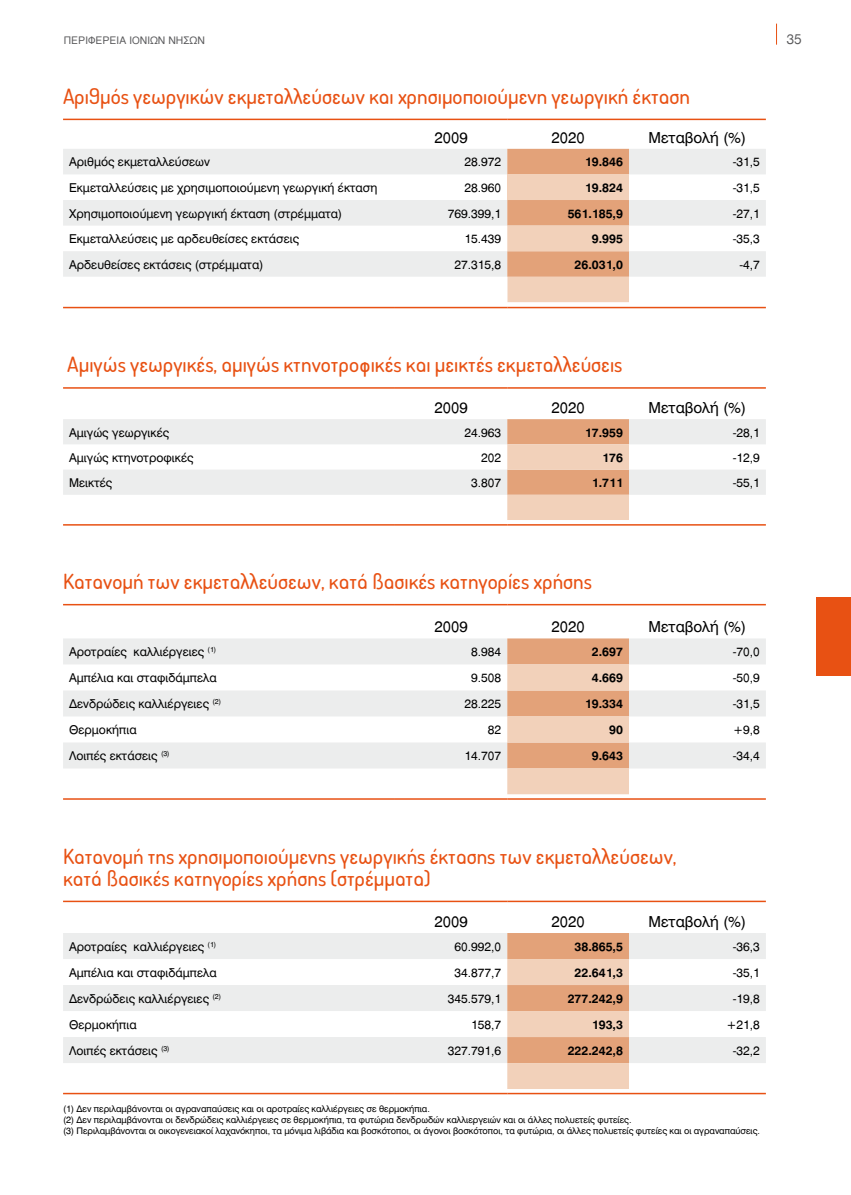
<style>
.page{position:relative;width:851px;height:1195px;background:#fff}
.page>*{position:absolute;margin:0;border:0;box-sizing:border-box;transform-origin:0 0}
.t1{font:500 21px/22.2px "Aka Acid Dosis";color:#e85113}
.t2{font:15px "Mg Helvetica";color:#000}
.t3{font:13.5px "Gr Helvetica";color:#58585a}
.t4{font:12px "Mg Helvetica";color:#000}
.t5{font:700 12px "Mg Helvetica";color:#000}
.t6{font:10.5px "Gr Helvetica";color:#58585a}
.t7{font:9px/10.8px "Mg Helvetica";letter-spacing:-.005em;color:#000}
</style>
<div class="page">
<svg style="left:776px;top:24px;width:1px;height:21px"></svg>
<svg style="left:63px;top:149px;width:702px;height:158px"></svg>
<hr style="left:63px;top:119px;width:332px;height:1px;background:#e85113">
<hr style="left:395px;top:119px;width:112px;height:1px;background:#e85113">
<hr style="left:507px;top:119px;width:122px;height:1px;background:#e85113">
<hr style="left:629px;top:119px;width:136px;height:1px;background:#e85113">
<hr style="left:63px;top:307px;width:332px;height:1px;background:#e85113">
<hr style="left:395px;top:307px;width:112px;height:1px;background:#e85113">
<hr style="left:507px;top:307px;width:122px;height:1px;background:#e85113">
<hr style="left:629px;top:307px;width:136px;height:1px;background:#e85113">
<svg style="left:63px;top:419px;width:702px;height:101px"></svg>
<hr style="left:63px;top:524px;width:332px;height:2px;background:#e85113">
<hr style="left:395px;top:524px;width:112px;height:2px;background:#e85113">
<hr style="left:507px;top:524px;width:122px;height:2px;background:#e85113">
<hr style="left:629px;top:524px;width:136px;height:2px;background:#e85113">
<hr style="left:63px;top:387px;width:332px;height:2px;background:#e85113">
<hr style="left:395px;top:387px;width:112px;height:2px;background:#e85113">
<hr style="left:507px;top:387px;width:122px;height:2px;background:#e85113">
<hr style="left:629px;top:387px;width:136px;height:2px;background:#e85113">
<svg style="left:63px;top:638px;width:702px;height:157px"></svg>
<hr style="left:63px;top:798px;width:332px;height:2px;background:#e85113">
<hr style="left:395px;top:798px;width:112px;height:2px;background:#e85113">
<hr style="left:507px;top:798px;width:122px;height:2px;background:#e85113">
<hr style="left:629px;top:798px;width:136px;height:2px;background:#e85113">
<hr style="left:63px;top:604px;width:332px;height:1px;background:#e85113">
<hr style="left:395px;top:604px;width:112px;height:1px;background:#e85113">
<hr style="left:507px;top:604px;width:122px;height:1px;background:#e85113">
<hr style="left:629px;top:604px;width:136px;height:1px;background:#e85113">
<svg style="left:63px;top:933px;width:702px;height:160px"></svg>
<hr style="left:63px;top:1093px;width:332px;height:1px;background:#e85113">
<hr style="left:395px;top:1093px;width:112px;height:1px;background:#e85113">
<hr style="left:507px;top:1093px;width:122px;height:1px;background:#e85113">
<hr style="left:629px;top:1093px;width:136px;height:1px;background:#e85113">
<hr style="left:63px;top:901px;width:332px;height:1px;background:#e85113">
<hr style="left:395px;top:901px;width:112px;height:1px;background:#e85113">
<hr style="left:507px;top:901px;width:122px;height:1px;background:#e85113">
<hr style="left:629px;top:901px;width:136px;height:1px;background:#e85113">
<div style="left:816px;top:597px;width:34px;height:79px;background:#e85113"></div>
<p class="t6" style="left:64px;top:35px;width:143px">ΠΕΡΙΦΕΡΕΙΑ ΙΟΝΙΩΝ ΝΗΣΩΝ</p>
<p class="t3" style="left:786px;top:33px;width:16px">35</p>
<h1 class="t1" style="left:63px;top:85px;width:628px">Αριθμός γεωργικών εκμεταλλεύσεων και χρησιμοποιούμενη γεωργική έκταση</h1>
<p class="t2" style="left:434px;top:128px;width:35px">2009</p>
<p class="t2" style="left:551px;top:128px;width:35px">2020</p>
<p class="t2" style="left:648px;top:128px;width:99px">Μεταβολή (%)</p>
<p class="t4" style="left:69px;top:155px;width:142px">Αριθμός εκμεταλλεύσεων</p>
<p class="t4" style="left:464px;top:155px;width:38px">28.972</p>
<p class="t5" style="left:585px;top:155px;width:40px">19.846</p>
<p class="t4" style="left:732px;top:155px;width:29px">-31,5</p>
<p class="t4" style="left:69px;top:180px;width:310px">Εκμεταλλεύσεις με χρησιμοποιούμενη γεωργική έκταση</p>
<p class="t4" style="left:464px;top:180px;width:38px">28.960</p>
<p class="t5" style="left:585px;top:180px;width:40px">19.824</p>
<p class="t4" style="left:732px;top:180px;width:29px">-31,5</p>
<p class="t4" style="left:69px;top:206px;width:274px">Χρησιμοποιούμενη γεωργική έκταση (στρέμματα)</p>
<p class="t4" style="left:447px;top:206px;width:55px">769.399,1</p>
<p class="t5" style="left:567px;top:206px;width:57px">561.185,9</p>
<p class="t4" style="left:732px;top:206px;width:29px">-27,1</p>
<p class="t4" style="left:69px;top:232px;width:232px">Εκμεταλλεύσεις με αρδευθείσες εκτάσεις</p>
<p class="t4" style="left:464px;top:232px;width:38px">15.439</p>
<p class="t5" style="left:591px;top:231px;width:33px">9.995</p>
<p class="t4" style="left:732px;top:232px;width:29px">-35,3</p>
<p class="t4" style="left:69px;top:257px;width:196px">Αρδευθείσες εκτάσεις (στρέμματα)</p>
<p class="t4" style="left:454px;top:257px;width:48px">27.315,8</p>
<p class="t5" style="left:574px;top:257px;width:50px">26.031,0</p>
<p class="t4" style="left:739px;top:257px;width:22px">-4,7</p>
<h1 class="t1" style="left:67px;top:353px;width:556px">Αμιγώς γεωργικές, αμιγώς κτηνοτροφικές και μεικτές εκμεταλλεύσεις</h1>
<p class="t2" style="left:434px;top:399px;width:35px">2009</p>
<p class="t2" style="left:551px;top:399px;width:35px">2020</p>
<p class="t2" style="left:648px;top:399px;width:99px">Μεταβολή (%)</p>
<p class="t4" style="left:69px;top:425px;width:102px">Αμιγώς γεωργικές</p>
<p class="t4" style="left:464px;top:425px;width:38px">24.963</p>
<p class="t5" style="left:585px;top:425px;width:40px">17.959</p>
<p class="t4" style="left:732px;top:425px;width:29px">-28,1</p>
<p class="t4" style="left:69px;top:450px;width:126px">Αμιγώς κτηνοτροφικές</p>
<p class="t4" style="left:481px;top:450px;width:22px">202</p>
<p class="t5" style="left:602px;top:450px;width:22px">176</p>
<p class="t4" style="left:732px;top:450px;width:29px">-12,9</p>
<p class="t4" style="left:69px;top:475px;width:45px">Μεικτές</p>
<p class="t4" style="left:471px;top:475px;width:32px">3.807</p>
<p class="t5" style="left:591px;top:475px;width:33px">1.711</p>
<p class="t4" style="left:732px;top:475px;width:29px">-55,1</p>
<h1 class="t1" style="left:63px;top:570px;width:530px">Κατανομή των εκμεταλλεύσεων, κατά βασικές κατηγορίες χρήσης</h1>
<p class="t2" style="left:434px;top:618px;width:35px">2009</p>
<p class="t2" style="left:551px;top:618px;width:35px">2020</p>
<p class="t2" style="left:648px;top:618px;width:99px">Μεταβολή (%)</p>
<p class="t4" style="left:69px;top:645px;width:149px">Αροτραίες καλλιέργειες <sup>(1)</sup></p>
<p class="t4" style="left:471px;top:645px;width:32px">8.984</p>
<p class="t5" style="left:591px;top:644px;width:33px">2.697</p>
<p class="t4" style="left:732px;top:645px;width:29px">-70,0</p>
<p class="t4" style="left:69px;top:671px;width:149px">Αμπέλια και σταφιδάμπελα</p>
<p class="t4" style="left:471px;top:671px;width:32px">9.508</p>
<p class="t5" style="left:591px;top:670px;width:33px">4.669</p>
<p class="t4" style="left:732px;top:671px;width:29px">-50,9</p>
<p class="t4" style="left:69px;top:697px;width:154px">Δενδρώδεις καλλιέργειες <sup>(2)</sup></p>
<p class="t4" style="left:464px;top:697px;width:38px">28.225</p>
<p class="t5" style="left:585px;top:696px;width:40px">19.334</p>
<p class="t4" style="left:732px;top:697px;width:29px">-31,5</p>
<p class="t4" style="left:69px;top:723px;width:69px">Θερμοκήπια</p>
<p class="t4" style="left:488px;top:723px;width:15px">82</p>
<p class="t5" style="left:609px;top:722px;width:15px">90</p>
<p class="t4" style="left:732px;top:723px;width:28px">+9,8</p>
<p class="t4" style="left:69px;top:749px;width:102px">Λοιπές εκτάσεις <sup>(3)</sup></p>
<p class="t4" style="left:464px;top:749px;width:38px">14.707</p>
<p class="t5" style="left:591px;top:748px;width:33px">9.643</p>
<p class="t4" style="left:732px;top:749px;width:29px">-34,4</p>
<h1 class="t1" style="left:63px;top:844px;width:615px">Κατανομή της χρησιμοποιούμενης γεωργικής έκτασης των εκμεταλλεύσεων, κατά βασικές κατηγορίες χρήσης (στρέμματα)</h1>
<p class="t2" style="left:434px;top:912px;width:35px">2009</p>
<p class="t2" style="left:551px;top:912px;width:35px">2020</p>
<p class="t2" style="left:648px;top:912px;width:99px">Μεταβολή (%)</p>
<p class="t4" style="left:69px;top:939px;width:149px">Αροτραίες καλλιέργειες <sup>(1)</sup></p>
<p class="t4" style="left:454px;top:939px;width:48px">60.992,0</p>
<p class="t5" style="left:574px;top:939px;width:50px">38.865,5</p>
<p class="t4" style="left:732px;top:939px;width:29px">-36,3</p>
<p class="t4" style="left:69px;top:965px;width:149px">Αμπέλια και σταφιδάμπελα</p>
<p class="t4" style="left:454px;top:965px;width:48px">34.877,7</p>
<p class="t5" style="left:574px;top:965px;width:50px">22.641,3</p>
<p class="t4" style="left:732px;top:965px;width:29px">-35,1</p>
<p class="t4" style="left:69px;top:991px;width:154px">Δενδρώδεις καλλιέργειες <sup>(2)</sup></p>
<p class="t4" style="left:447px;top:991px;width:55px">345.579,1</p>
<p class="t5" style="left:567px;top:991px;width:57px">277.242,9</p>
<p class="t4" style="left:732px;top:991px;width:29px">-19,8</p>
<p class="t4" style="left:69px;top:1017px;width:69px">Θερμοκήπια</p>
<p class="t4" style="left:471px;top:1017px;width:32px">158,7</p>
<p class="t5" style="left:591px;top:1017px;width:33px">193,3</p>
<p class="t4" style="left:726px;top:1017px;width:35px">+21,8</p>
<p class="t4" style="left:69px;top:1043px;width:102px">Λοιπές εκτάσεις <sup>(3)</sup></p>
<p class="t4" style="left:447px;top:1043px;width:55px">327.791,6</p>
<p class="t5" style="left:567px;top:1043px;width:57px">222.242,8</p>
<p class="t4" style="left:732px;top:1043px;width:29px">-32,2</p>
<p class="t7" style="left:63px;top:1103px;width:698px">(1) Δεν περιλαμβάνονται οι αγραναπαύσεις και οι αροτραίες καλλιέργειες σε θερμοκήπια.<br>(2) Δεν περιλαμβάνονται οι δενδρώδεις καλλιέργειες σε θερμοκήπια, τα φυτώρια δενδρωδών καλλιεργειών και οι άλλες πολυετείς φυτείες.<br>(3) Περιλαμβάνονται οι οικογενειακοί λαχανόκηποι, τα μόνιμα λιβάδια και βοσκότοποι, οι άγονοι βοσκότοποι, τα φυτώρια, οι άλλες πολυετείς φυτείες και οι αγραναπαύσεις.</p>
</div>
